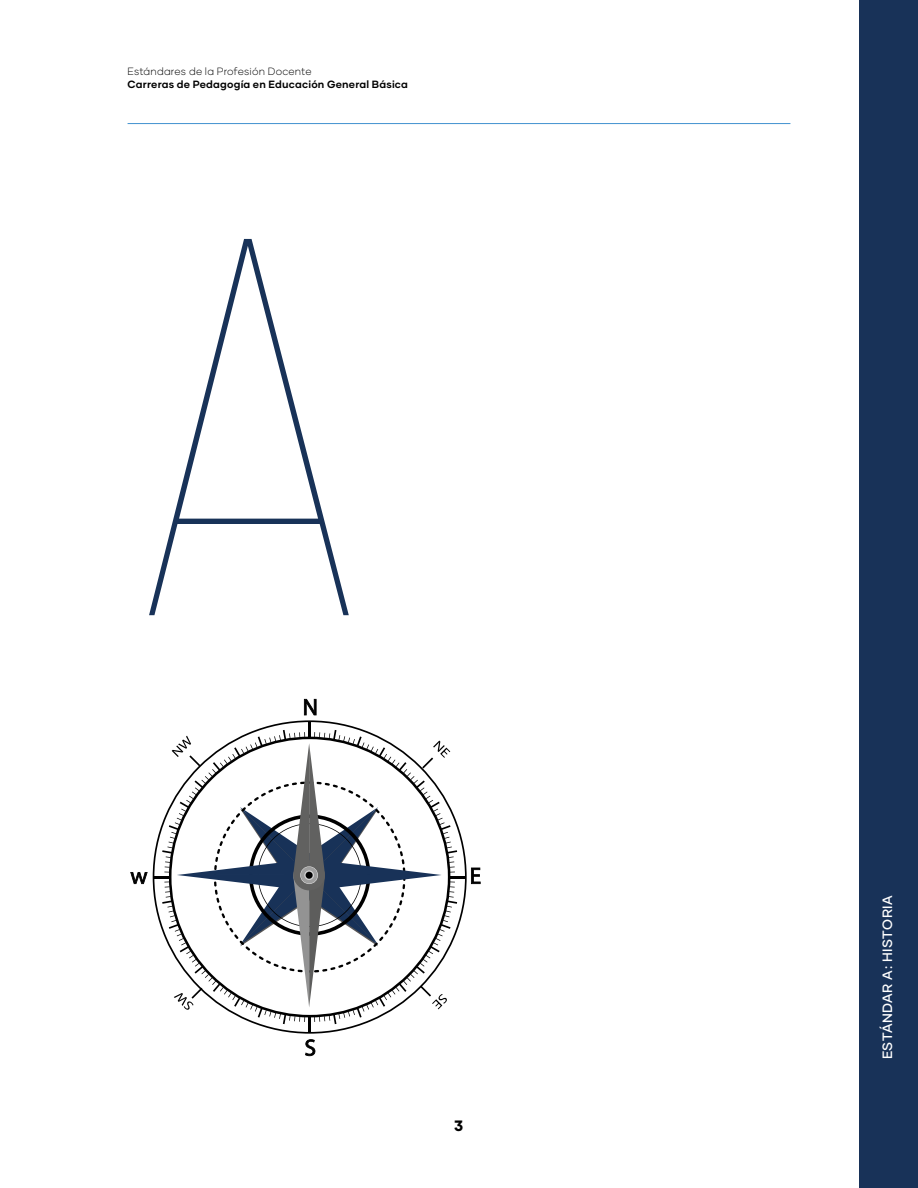
<style>
.page{position:relative;width:918px;height:1188px;background:#fff}
.page>*{position:absolute;margin:0;border:0;box-sizing:border-box;transform-origin:0 0}
.t1{font:100 536.85px "Bebas Neue";color:#183258}
.t2{font:100 203.4px "Hero New";color:#183258}
.t3{font:800 15px "Gilmer";color:#000}
.t4{font:500 13.5px "Gilmer";letter-spacing:.035em;color:#fff}
.t5{font:700 10.5px "Gilmer";letter-spacing:.02em;color:#000}
.t6{font:300 10.5px "Gilmer";letter-spacing:.015em;color:#000}
</style>
<div class="page">
<hr style="left:128px;top:123px;width:662px;height:1px;background:#4292cf">
<div style="left:859px;top:0;width:59px;height:1188px;background:#183258"></div>
<svg style="left:304px;top:699px;width:13px;height:16px"></svg>
<svg style="left:305px;top:1039px;width:10px;height:17px"></svg>
<svg style="left:130px;top:872px;width:18px;height:12px"></svg>
<svg style="left:154px;top:721px;width:327px;height:312px"></svg>
<p class="t6" style="left:128px;top:64px;width:186px">Estándares de la Profesión Docente</p>
<p class="t5" style="left:128px;top:78px;width:282px">Carreras de Pedagogía en Educación General Básica</p>
<h1 class="t1" style="left:128px;top:147px;width:244px">A</h1>
<h2 class="t2" style="left:243px;top:238px;width:127px">B</h2>
<h3 class="t3" style="left:454px;top:1116px;width:11px">3</h3>
<p class="t4" style="left:879px;top:1059px;width:166px;rotate:-90deg">ESTÁNDAR A: HISTORIA</p>
</div>
